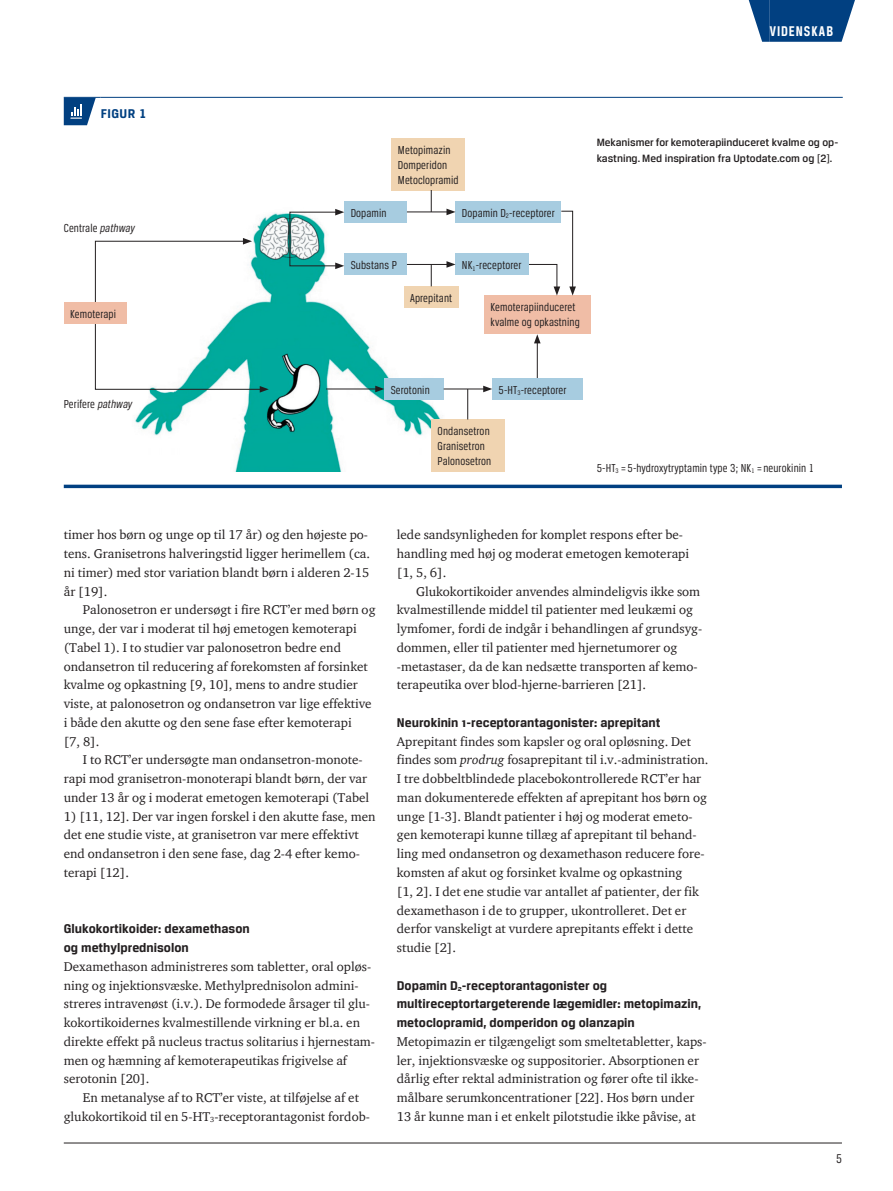
<style>
.page{position:relative;width:893px;height:1191px;background:#fff}
.page>*{position:absolute;margin:0;border:0;box-sizing:border-box;transform-origin:0 0}
.t1{font:700 15px "Breuer Condensed";letter-spacing:.065em;color:#fff}
.t2{font:700 13.5px/18.8px "Breuer Text";color:#231f20}
.t3{font:700 13.5px "Breuer Text";color:#014081}
.t4{font:13.5px "Breuer Condensed";color:#231f20}
.t5{font:13.05px/18.8px "ITC Charter Com";color:#231f20}
.t6{font:12.3px/15px "Breuer Condensed";letter-spacing:.01em;color:#231f20}
.t7{font:500 11.25px/15.8px "Breuer Text";color:#231f20}
.s1{font-style:italic}
</style>
<div class="page">
<hr style="left:64px;top:1142px;width:778px;height:1px;background:#231f20">
<div style="left:770px;top:0;width:64px;height:42px;background:#014081"></div>
<svg style="left:749px;top:0;width:21px;height:42px"></svg>
<svg style="left:834px;top:0;width:21px;height:42px"></svg>
<hr style="left:64px;top:97px;width:37px;height:1px;background:#014081">
<hr style="left:101px;top:97px;width:742px;height:1px;background:#014081">
<svg style="left:64px;top:98px;width:32px;height:27px"></svg>
<img style="left:134px;top:207px;width:318px;height:264px">
<div style="left:392px;top:138px;width:73px;height:52px;background:#f0d4b1"></div>
<div style="left:431px;top:419px;width:74px;height:52px;background:#f0d4b1"></div>
<div style="left:404px;top:286px;width:55px;height:22px;background:#f0d4b1"></div>
<div style="left:344px;top:201px;width:63px;height:22px;background:#a7cce0"></div>
<div style="left:384px;top:378px;width:60px;height:22px;background:#a7cce0"></div>
<div style="left:492px;top:378px;width:90px;height:22px;background:#a7cce0"></div>
<div style="left:344px;top:253px;width:63px;height:22px;background:#a7cce0"></div>
<div style="left:484px;top:295px;width:106px;height:39px;background:#f0bda6"></div>
<div style="left:456px;top:253px;width:73px;height:22px;background:#a7cce0"></div>
<div style="left:456px;top:201px;width:105px;height:22px;background:#a7cce0"></div>
<svg style="left:95px;top:238px;width:174px;height:154px"></svg>
<div style="left:290px;top:212px;width:48px;height:54px;border:1px solid #231f20"></div>
<svg style="left:335px;top:262px;width:9px;height:7px"></svg>
<svg style="left:335px;top:209px;width:9px;height:6px"></svg>
<div style="left:64px;top:302px;width:63px;height:22px;background:#f0bda6"></div>
<hr style="left:326px;top:389px;width:52px;height:1px;background:#231f20">
<svg style="left:375px;top:386px;width:9px;height:6px"></svg>
<hr style="left:444px;top:389px;width:42px;height:1px;background:#231f20">
<svg style="left:483px;top:386px;width:9px;height:6px"></svg>
<hr style="left:407px;top:264px;width:42px;height:1px;background:#231f20">
<svg style="left:446px;top:261px;width:10px;height:7px"></svg>
<svg style="left:529px;top:211px;width:47px;height:84px"></svg>
<hr style="left:407px;top:212px;width:42px;height:1px;background:#231f20">
<svg style="left:446px;top:209px;width:10px;height:6px"></svg>
<hr style="left:537px;top:341px;width:1px;height:37px;background:#231f20">
<svg style="left:534px;top:334px;width:7px;height:9px"></svg>
<hr style="left:467px;top:389px;width:1px;height:30px;background:#231f20">
<svg style="left:431px;top:265px;width:1px;height:21px"></svg>
<svg style="left:431px;top:190px;width:1px;height:22px"></svg>
<svg style="left:64px;top:484px;width:778px;height:4px;background:#2b5f96"></svg>
<p class="t3" style="left:101px;top:106px;width:15px">Figur</p>
<p class="t3" style="left:139px;top:106px;width:9px">1</p>
<p class="t6" style="left:64px;top:220px;width:73px">Centrale <span class="s1">pathway</span></p>
<p class="t6" style="left:70px;top:306px;width:47px">Kemoterapi</p>
<p class="t6" style="left:64px;top:396px;width:70px">Perifere <span class="s1">pathway</span></p>
<p class="t1" style="left:770px;top:23px;width:65px">VIDENSKAB</p>
<p class="t6" style="left:351px;top:205px;width:37px">Dopamin</p>
<p class="t6" style="left:398px;top:142px;width:62px">Metopimazin<br>Domperidon<br>Metoclopramid</p>
<p class="t6" style="left:462px;top:205px;width:94px">Dopamin D<sub>2</sub>-receptorer</p>
<p class="t6" style="left:351px;top:257px;width:48px">Substans P</p>
<p class="t6" style="left:410px;top:290px;width:44px">Aprepitant</p>
<p class="t6" style="left:462px;top:257px;width:61px">NK<sub>1</sub>-receptorer</p>
<p class="t6" style="left:490px;top:299px;width:91px">Kemoterapiinduceret kvalme og opkastning</p>
<p class="t7" style="left:597px;top:135px;width:243px">Mekanismer for kemoterapiinduceret kvalme og op&shy;kastning. Med inspiration fra Uptodate.com og [2].</p>
<p class="t6" style="left:391px;top:382px;width:41px">Serotonin</p>
<p class="t6" style="left:499px;top:382px;width:69px">5-HT<sub>3</sub>-receptorer</p>
<p class="t6" style="left:438px;top:423px;width:55px">Ondansetron<br>Granisetron<br>Palonosetron</p>
<p class="t6" style="left:597px;top:460px;width:219px">5-HT<sub>3</sub> = 5-hydroxytryptamin type 3; NK<sub>1</sub> = neurokinin 1</p>
<p class="t5" style="left:64px;top:525px;width:308px">timer hos børn og unge op til 17 år) og den højeste po&shy;tens. Granisetrons halveringstid ligger herimellem (ca. ni timer) med stor variation blandt børn i alderen 2-15 år [19].</p>
<p class="t5" style="left:64px;top:600px;width:313px;text-indent:19px">Palonosetron er undersøgt i fire RCT’er med børn og unge, der var i moderat til høj emetogen kemoterapi (Tabel 1). I to studier var palonosetron bedre end ondansetron til reducering af forekomsten af forsinket kvalme og opkastning [9, 10], mens to andre studier viste, at palonosetron og ondansetron var lige effektive i både den akutte og den sene fase efter kemoterapi<br>[7, 8].</p>
<p class="t5" style="left:64px;top:750px;width:307px;text-indent:19px">I to RCT’er undersøgte man ondansetron-monote&shy;rapi mod granisetron-monoterapi blandt børn, der var under 13 år og i moderat emetogen kemoterapi (Tabel</p>
<p class="t5" style="left:64px;top:806px;width:313px">1) [11, 12]. Der var ingen forskel i den akutte fase, men det ene studie viste, at granisetron var mere effektivt end ondansetron i den sene fase, dag 2-4 efter kemo&shy;terapi [12].</p>
<p class="t2" style="left:64px;top:919px;width:187px">Glukokortikoider: dexamethason og methylprednisolon</p>
<p class="t5" style="left:64px;top:956px;width:313px">Dexamethason administreres som tabletter, oral opløs&shy;ning og injektionsvæske. Methylprednisolon admini&shy;streres intravenøst (i.v.). De formodede årsager til glu&shy;kokortikoidernes kvalmestillende virkning er bl.a. en direkte effekt på nucleus tractus solitarius i hjernestam&shy;men og hæmning af kemoterapeutikas frigivelse af serotonin [20].</p>
<p class="t5" style="left:64px;top:1088px;width:308px;text-indent:19px">En metanalyse af to RCT’er viste, at tilføjelse af et glukokortikoid til en 5-HT<sub>3</sub>-receptorantagonist fordob-</p>
<p class="t5" style="left:397px;top:525px;width:294px">lede sandsynligheden for komplet respons efter be&shy;handling med høj og moderat emetogen kemoterapi [1, 5, 6].</p>
<p class="t5" style="left:397px;top:581px;width:307px;text-indent:19px">Glukokortikoider anvendes almindeligvis ikke som kvalmestillende middel til patienter med leukæmi og lymfomer, fordi de indgår i behandlingen af grundsyg&shy;dommen, eller til patienter med hjernetumorer og -metastaser, da de kan nedsætte transporten af kemo&shy;terapeutika over blod-hjerne-barrieren [21].</p>
<p class="t2" style="left:397px;top:713px;width:265px">Neurokinin 1-receptorantagonister: aprepitant</p>
<p class="t5" style="left:397px;top:731px;width:313px">Aprepitant findes som kapsler og oral opløsning. Det findes som <span class="s1">prodrug</span> fosaprepitant til i.v.-administration.<br>I tre dobbeltblindede placebokontrollerede RCT’er har man dokumenterede effekten af aprepitant hos børn og unge [1-3]. Blandt patienter i høj og moderat emeto&shy;gen kemoterapi kunne tillæg af aprepitant til behand&shy;ling med ondansetron og dexamethason reducere fore&shy;komsten af akut og forsinket kvalme og opkastning<br>[1, 2]. I det ene studie var antallet af patienter, der fik dexamethason i de to grupper, ukontrolleret. Det er derfor vanskeligt at vurdere aprepitants effekt i dette studie [2].</p>
<p class="t2" style="left:397px;top:975px;width:306px">Dopamin D<sub>2</sub>-receptorantagonister og multireceptortargeterende lægemidler: metopimazin, metoclopramid, domperidon og olanzapin</p>
<p class="t5" style="left:397px;top:1031px;width:311px">Metopimazin er tilgængeligt som smeltetabletter, kaps&shy;ler, injektionsvæske og suppositorier. Absorptionen er dårlig efter rektal administration og fører ofte til ikke&shy;målbare serumkoncentrationer [22]. Hos børn under 13 år kunne man i et enkelt pilotstudie ikke påvise, at</p>
<p class="t4" style="left:836px;top:1150px;width:7px">5</p>
</div>
